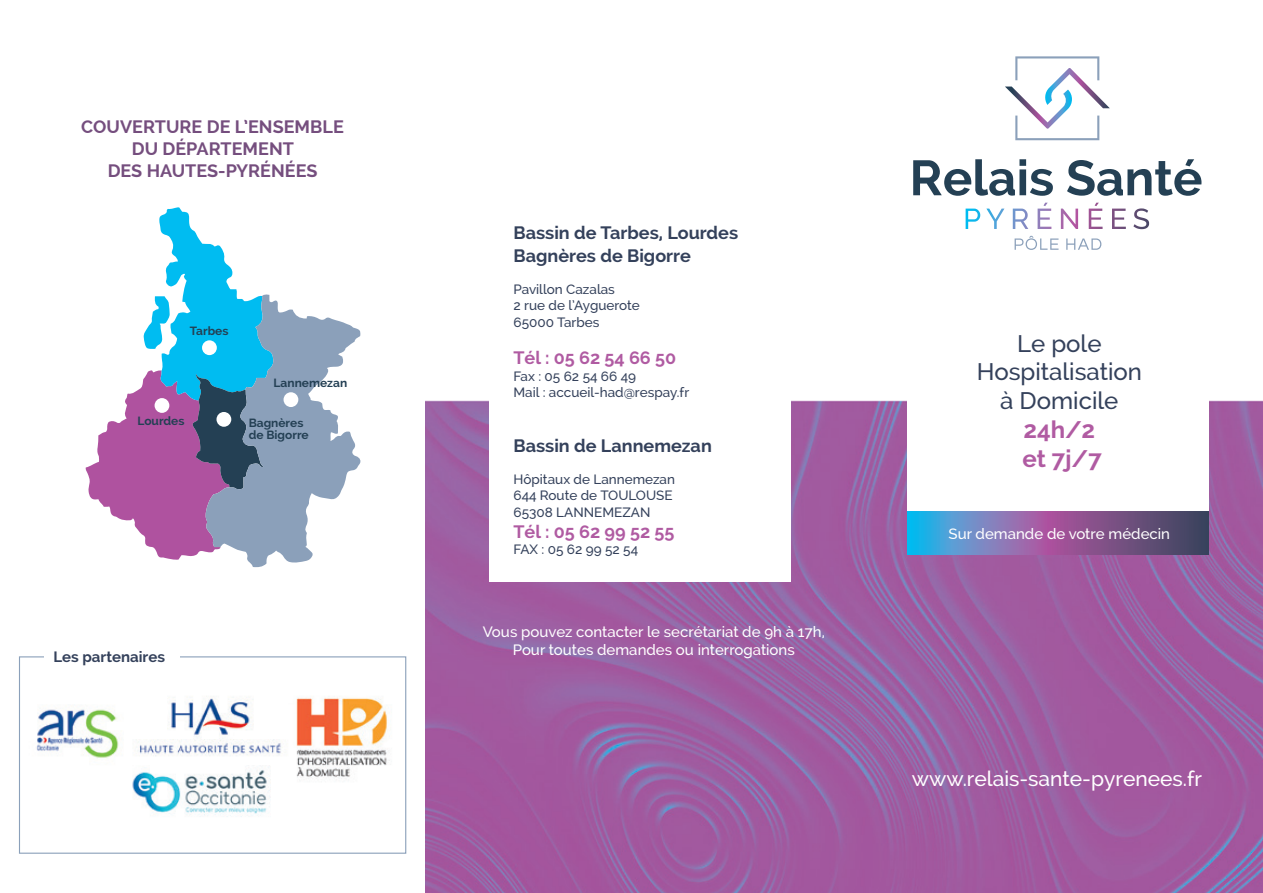
<style>
.page{position:relative;width:1263px;height:893px;background:#fff}
.page>*{position:absolute;margin:0;border:0;box-sizing:border-box;transform-origin:0 0}
.t1{font:500 24px "Raleway";color:#34415b}
.t2{font:700 24px "Raleway";color:#b05ba2}
.t3{font:500 21px "Raleway";color:#fff}
.t4{font:700 18px "Raleway";color:#34415b}
.t5{font:700 18px "Raleway";color:#754e7e}
.t6{font:700 18px "Raleway";color:#b05ba2}
.t7{font:500 15px "Raleway";color:#fff}
.t8{font:700 15px "Raleway";color:#34415b}
.t9{font:500 13.5px "Raleway";color:#34415b}
.t10{font:700 12px/12px "Raleway";color:#244054}
</style>
<div class="page">
<img style="left:425px;top:400px;width:838px;height:493px">
<div style="left:908px;top:306px;width:301px;height:206px;background:#fff"></div>
<svg style="left:908px;top:511px;width:301px;height:43px;background:#6d699f"></svg>
<div style="left:490px;top:213px;width:301px;height:368px;background:#fff"></div>
<svg style="left:85px;top:207px;width:276px;height:360px"></svg>
<div style="left:202px;top:340px;width:15px;height:15px;background:#fff;border-radius:50%"></div>
<div style="left:284px;top:392px;width:14px;height:15px;background:#fff;border-radius:50%"></div>
<div style="left:216px;top:412px;width:15px;height:15px;background:#fff;border-radius:50%"></div>
<div style="left:155px;top:398px;width:14px;height:15px;background:#fff;border-radius:50%"></div>
<div style="left:19px;top:656px;width:387px;height:198px;border:1px solid #8ba0ba"></div>
<div style="left:45px;top:638px;width:135px;height:31px;background:#fff"></div>
<img style="left:36px;top:696px;width:354px;height:121px">
<svg style="left:913px;top:159px;width:140px;height:37px"></svg>
<svg style="left:1067px;top:159px;width:134px;height:37px"></svg>
<svg style="left:965px;top:209px;width:15px;height:20px"></svg>
<svg style="left:986px;top:209px;width:18px;height:20px"></svg>
<svg style="left:1013px;top:209px;width:15px;height:20px"></svg>
<svg style="left:1037px;top:203px;width:14px;height:26px"></svg>
<svg style="left:1061px;top:209px;width:17px;height:20px"></svg>
<svg style="left:1089px;top:203px;width:13px;height:26px"></svg>
<svg style="left:1112px;top:209px;width:14px;height:20px"></svg>
<svg style="left:1133px;top:208px;width:16px;height:21px"></svg>
<svg style="left:1005px;top:56px;width:105px;height:84px"></svg>
<svg style="left:1014px;top:236px;width:44px;height:14px"></svg>
<svg style="left:1066px;top:238px;width:35px;height:12px"></svg>
<p class="t5" style="left:81px;top:117px;width:264px">COUVERTURE DE L’ENSEMBLE</p>
<p class="t5" style="left:132px;top:138px;width:164px">DU DÉPARTEMENT</p>
<p class="t5" style="left:108px;top:160px;width:211px">DES HAUTES-PYRÉNÉES</p>
<p class="t10" style="left:190px;top:325px;width:40px">Tarbes</p>
<p class="t10" style="left:137px;top:414px;width:49px">Lourdes</p>
<p class="t10" style="left:274px;top:377px;width:75px">Lannemezan</p>
<p class="t10" style="left:249px;top:416px;width:62px">Bagnères de Bigorre</p>
<p class="t8" style="left:53px;top:648px;width:113px">Les partenaires</p>
<p class="t4" style="left:513px;top:222px;width:226px">Bassin de Tarbes, Lourdes</p>
<p class="t4" style="left:513px;top:245px;width:179px">Bagnères de Bigorre</p>
<p class="t9" style="left:513px;top:282px;width:103px">Pavillon Cazalas</p>
<p class="t9" style="left:513px;top:298px;width:128px">2 rue de l’Ayguerote</p>
<p class="t9" style="left:513px;top:314px;width:88px">65000 Tarbes</p>
<p class="t6" style="left:513px;top:348px;width:164px">Tél : 05 62 54 66 50</p>
<p class="t9" style="left:513px;top:368px;width:124px">Fax : 05 62 54 66 49</p>
<p class="t9" style="left:513px;top:384px;width:177px">Mail : accueil-had@respay.fr</p>
<p class="t4" style="left:513px;top:435px;width:200px">Bassin de Lannemezan</p>
<p class="t9" style="left:513px;top:472px;width:163px">Hôpitaux de Lannemezan</p>
<p class="t9" style="left:513px;top:488px;width:161px">644 Route de TOULOUSE</p>
<p class="t9" style="left:513px;top:504px;width:138px">65308 LANNEMEZAN</p>
<p class="t6" style="left:513px;top:522px;width:163px">Tél : 05 62 99 52 55</p>
<p class="t9" style="left:513px;top:542px;width:126px">FAX : 05 62 99 52 54</p>
<p class="t7" style="left:483px;top:623px;width:344px">Vous pouvez contacter le secrétariat de 9h à 17h,</p>
<p class="t7" style="left:513px;top:641px;width:283px">Pour toutes demandes ou interrogations</p>
<p class="t1" style="left:1017px;top:329px;width:86px">Le pole</p>
<p class="t1" style="left:977px;top:358px;width:167px">Hospitalisation</p>
<p class="t1" style="left:1000px;top:387px;width:120px">à Domicile</p>
<p class="t2" style="left:1023px;top:416px;width:73px">24h/2</p>
<p class="t2" style="left:1022px;top:445px;width:81px">et 7j/7</p>
<p class="t7" style="left:948px;top:525px;width:223px">Sur demande de votre médecin</p>
<p class="t3" style="left:912px;top:766px;width:292px">www.relais-sante-pyrenees.fr</p>
</div>
